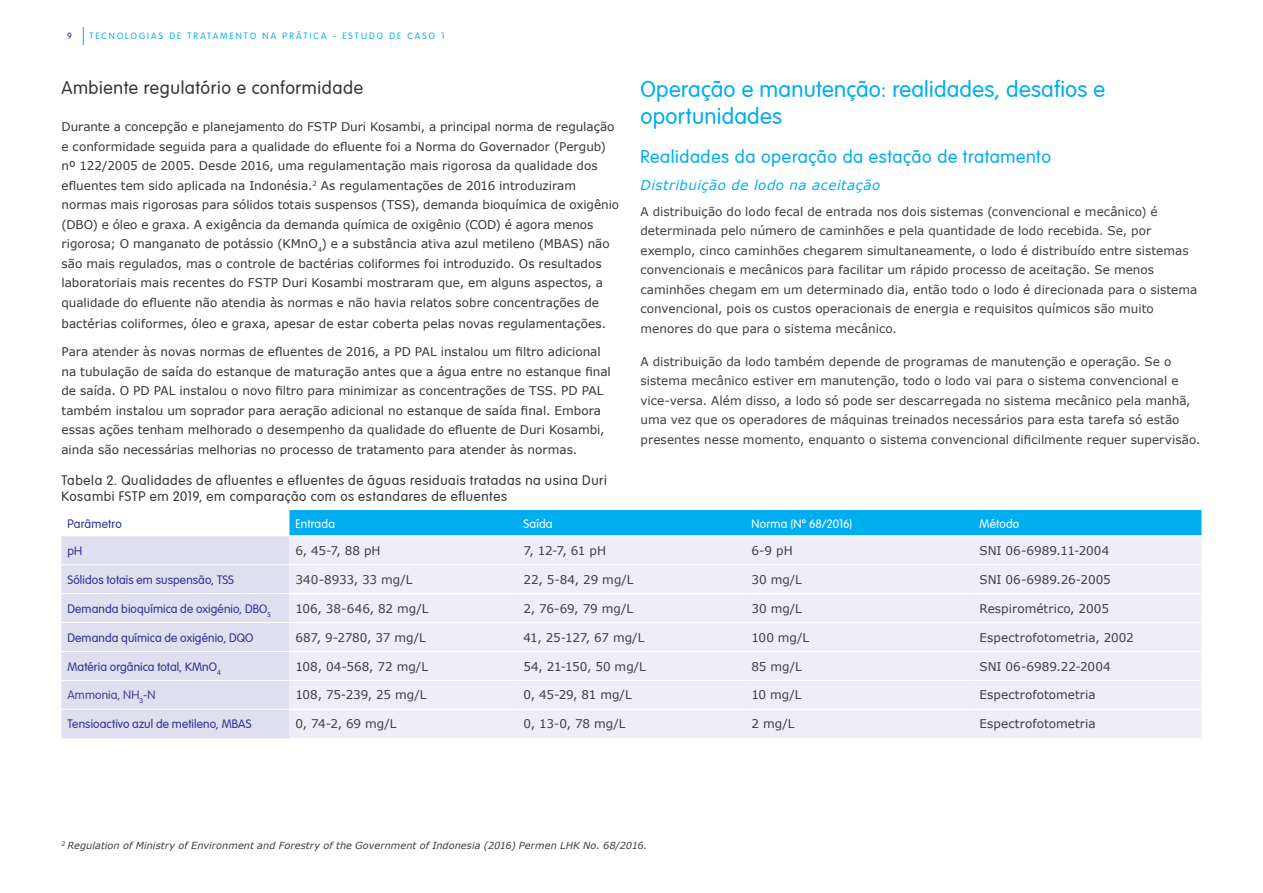
<style>
.page{position:relative;width:1263px;height:893px;background:#fff}
.page>*{position:absolute;margin:0;border:0;box-sizing:border-box;transform-origin:0 0}
.t1{font:300 22.5px/27px "VAG Rounded LT";letter-spacing:.015em;color:#00aeef}
.t2{font:300 18px "VAG Rounded LT";letter-spacing:.035em;color:#00aeef}
.t3{font:300 18px "VAG Rounded LT";letter-spacing:.03em;color:#323738}
.Fig_Table_Descriptor{font:300 13.5px/16.2px "VAG Rounded LT";letter-spacing:.045em;color:#323738}
.t4{font:italic 13.5px "Verdana";letter-spacing:.035em;color:#00aeef}
.Body_Copy{font:12px/19.5px "Verdana";color:#323738}
.Body_Copy-2{font:12px/19.5px "Verdana";letter-spacing:.005em;color:#3e3e3f}
.Paragraph_Style_1{font:300 12px "VAG Rounded LT";letter-spacing:.01em;color:#2e3092}
.Paragraph_Style_1-2{font:300 12px "VAG Rounded LT";letter-spacing:.02em;color:#fff}
.Body_Copy-3{font:12px "Verdana";letter-spacing:-.025em;color:#3e3e3f}
.Paragraph_Style_1-3{font:300 12px "VAG Rounded LT";letter-spacing:.01em;color:#3e419a}
.Body_Copy-4{font:italic 9.75px "Verdana";letter-spacing:.01em;color:#3e3e3f}
.t5{font:300 9px "VAG Rounded LT";letter-spacing:.23em;color:#00aeef}
.t6{font:300 9px "VAG Rounded";color:#2e3092}
</style>
<div class="page">
<div style="left:289px;top:510px;width:912px;height:25px;background:#00aeef"></div>
<div style="left:62px;top:536px;width:227px;height:202px;background:#e0dfef"></div>
<div style="left:289px;top:536px;width:912px;height:202px;background:#efeef6"></div>
<hr style="left:62px;top:564px;width:227px;height:1px;background:#fff">
<hr style="left:289px;top:564px;width:228px;height:1px;background:#fff">
<hr style="left:517px;top:564px;width:228px;height:1px;background:#fff">
<hr style="left:745px;top:564px;width:228px;height:1px;background:#fff">
<hr style="left:973px;top:564px;width:228px;height:1px;background:#fff">
<hr style="left:62px;top:593px;width:227px;height:1px;background:#fff">
<hr style="left:289px;top:593px;width:228px;height:1px;background:#fff">
<hr style="left:517px;top:593px;width:228px;height:1px;background:#fff">
<hr style="left:745px;top:593px;width:228px;height:1px;background:#fff">
<hr style="left:973px;top:593px;width:228px;height:1px;background:#fff">
<hr style="left:62px;top:622px;width:227px;height:1px;background:#fff">
<hr style="left:289px;top:622px;width:228px;height:1px;background:#fff">
<hr style="left:517px;top:622px;width:228px;height:1px;background:#fff">
<hr style="left:745px;top:622px;width:228px;height:1px;background:#fff">
<hr style="left:973px;top:622px;width:228px;height:1px;background:#fff">
<hr style="left:62px;top:651px;width:227px;height:1px;background:#fff">
<hr style="left:289px;top:651px;width:228px;height:1px;background:#fff">
<hr style="left:517px;top:651px;width:228px;height:1px;background:#fff">
<hr style="left:745px;top:651px;width:228px;height:1px;background:#fff">
<hr style="left:973px;top:651px;width:228px;height:1px;background:#fff">
<hr style="left:62px;top:680px;width:227px;height:1px;background:#fff">
<hr style="left:289px;top:680px;width:228px;height:1px;background:#fff">
<hr style="left:517px;top:680px;width:228px;height:1px;background:#fff">
<hr style="left:745px;top:680px;width:228px;height:1px;background:#fff">
<hr style="left:973px;top:680px;width:228px;height:1px;background:#fff">
<hr style="left:62px;top:709px;width:227px;height:1px;background:#fff">
<hr style="left:289px;top:709px;width:228px;height:1px;background:#fff">
<hr style="left:517px;top:709px;width:228px;height:1px;background:#fff">
<hr style="left:745px;top:709px;width:228px;height:1px;background:#fff">
<hr style="left:973px;top:709px;width:228px;height:1px;background:#fff">
<svg style="left:83px;top:27px;width:1px;height:18px"></svg>
<p class="t6" style="left:67px;top:31px;width:6px">9</p>
<p class="t5" style="left:89px;top:31px;width:357px">TECNOLOGIAS DE TRATAMENTO NA PRÁTICA - ESTUDO DE CASO 1</p>
<h2 class="t3" style="left:62px;top:77px;width:303px">Ambiente regulatório e conformidade</h2>
<p class="Body_Copy" style="left:62px;top:117px;width:559px">Durante a concepção e planejamento do FSTP Duri Kosambi, a principal norma de regulação e conformidade seguida para a qualidade do efluente foi a Norma do Governador (Pergub) nº 122/2005 de 2005. Desde 2016, uma regulamentação mais rigorosa da qualidade dos efluentes tem sido aplicada na Indonésia.<sup>2</sup> As regulamentações de 2016 introduziram normas mais rigorosas para sólidos totais suspensos (TSS), demanda bioquímica de oxigênio (DBO) e óleo e graxa. A exigência da demanda química de oxigênio (COD) é agora menos rigorosa; O manganato de potássio (KMnO<sub>4</sub>) e a substância ativa azul metileno (MBAS) não são mais regulados, mas o controle de bactérias coliformes foi introduzido. Os resultados laboratoriais mais recentes do FSTP Duri Kosambi mostraram que, em alguns aspectos, a qualidade do efluente não atendia às normas e não havia relatos sobre concentrações de</p>
<p class="Body_Copy" style="left:62px;top:313px;width:546px">bactérias coliformes, óleo e graxa, apesar de estar coberta pelas novas regulamentações.</p>
<p class="Body_Copy" style="left:62px;top:342px;width:551px">Para atender às novas normas de efluentes de 2016, a PD PAL instalou um filtro adicional na tubulação de saída do estanque de maturação antes que a água entre no estanque final de saída. O PD PAL instalou o novo filtro para minimizar as concentrações de TSS. PD PAL também instalou um soprador para aeração adicional no estanque de saída final. Embora essas ações tenham melhorado o desempenho da qualidade do efluente de Duri Kosambi, ainda são necessárias melhorias no processo de tratamento para atender às normas.</p>
<p class="Fig_Table_Descriptor" style="left:62px;top:473px;width:547px">Tabela 2. Qualidades de afluentes e efluentes de águas residuais tratadas na usina Duri<br>Kosambi FSTP em 2019, em comparação com os estandares de efluentes</p>
<h1 class="t1" style="left:640px;top:76px;width:466px">Operação e manutenção: realidades, desafios e oportunidades</h1>
<h2 class="t2" style="left:640px;top:147px;width:412px">Realidades da operação da estação de tratamento</h2>
<h3 class="t4" style="left:640px;top:176px;width:241px">Distribuição de lodo na aceitação</h3>
<h3 class="Body_Copy-2" style="left:640px;top:201px;width:558px">A distribuição do lodo fecal de entrada nos dois sistemas (convencional e mecânico) é determinada pelo número de caminhões e pela quantidade de lodo recebida. Se, por exemplo, cinco caminhões chegarem simultaneamente, o lodo é distribuído entre sistemas convencionais e mecânicos para facilitar um rápido processo de aceitação. Se menos caminhões chegam em um determinado dia, então todo o lodo é direcionada para o sistema convencional, pois os custos operacionais de energia e requisitos químicos são muito menores do que para o sistema mecânico.</h3>
<p class="Body_Copy-2" style="left:640px;top:351px;width:561px">A distribuição da lodo também depende de programas de manutenção e operação. Se o sistema mecânico estiver em manutenção, todo o lodo vai para o sistema convencional e vice-versa. Além disso, a lodo só pode ser descarregada no sistema mecânico pela manhã, uma vez que os operadores de máquinas treinados necessários para esta tarefa só estão presentes nesse momento, enquanto o sistema convencional dificilmente requer supervisão.</p>
<p class="Paragraph_Style_1" style="left:68px;top:516px;width:56px">Parâmetro</p>
<p class="Paragraph_Style_1-2" style="left:295px;top:516px;width:41px">Entrada</p>
<p class="Paragraph_Style_1-2" style="left:523px;top:516px;width:31px">Saída</p>
<p class="Paragraph_Style_1-2" style="left:751px;top:516px;width:102px">Norma (Nº 68/2016)</p>
<p class="Paragraph_Style_1-2" style="left:979px;top:516px;width:41px">Método</p>
<p class="Paragraph_Style_1" style="left:68px;top:544px;width:16px">pH</p>
<p class="Body_Copy-2" style="left:295px;top:541px;width:87px">6, 45-7, 88 pH</p>
<p class="Body_Copy-2" style="left:523px;top:541px;width:84px">7, 12-7, 61 pH</p>
<p class="Body_Copy-2" style="left:751px;top:541px;width:43px">6-9 pH</p>
<p class="Body_Copy-2" style="left:979px;top:541px;width:131px">SNI 06-6989.11-2004</p>
<p class="Paragraph_Style_1" style="left:68px;top:573px;width:168px">Sólidos totais em suspensão, TSS</p>
<p class="Body_Copy-2" style="left:295px;top:569px;width:118px">340-8933, 33 mg/L</p>
<p class="Body_Copy-2" style="left:523px;top:569px;width:112px">22, 5-84, 29 mg/L</p>
<p class="Body_Copy-2" style="left:751px;top:569px;width:52px">30 mg/L</p>
<p class="Body_Copy-2" style="left:979px;top:569px;width:133px">SNI 06-6989.26-2005</p>
<p class="Paragraph_Style_1" style="left:68px;top:602px;width:205px">Demanda bioquímica de oxigénio, DBO<sub>5</sub></p>
<p class="Body_Copy-2" style="left:295px;top:598px;width:135px">106, 38-646, 82 mg/L</p>
<p class="Body_Copy-2" style="left:523px;top:598px;width:111px">2, 76-69, 79 mg/L</p>
<p class="Body_Copy-2" style="left:751px;top:598px;width:52px">30 mg/L</p>
<p class="Body_Copy-2" style="left:979px;top:598px;width:131px">Respirométrico, 2005</p>
<p class="Paragraph_Style_1" style="left:68px;top:631px;width:187px">Demanda química de oxigénio, DQO</p>
<p class="Body_Copy-2" style="left:295px;top:627px;width:132px">687, 9-2780, 37 mg/L</p>
<p class="Body_Copy-3" style="left:523px;top:629px;width:122px">41, 25-127, 67 mg/L</p>
<p class="Body_Copy-2" style="left:751px;top:627px;width:59px">100 mg/L</p>
<p class="Body_Copy-2" style="left:979px;top:627px;width:156px">Espectrofotometria, 2002</p>
<p class="Paragraph_Style_1" style="left:68px;top:659px;width:155px">Matéria orgânica total, KMnO<sub>4</sub></p>
<p class="Body_Copy-2" style="left:295px;top:656px;width:134px">108, 04-568, 72 mg/L</p>
<p class="Body_Copy-2" style="left:523px;top:656px;width:124px">54, 21-150, 50 mg/L</p>
<p class="Body_Copy-2" style="left:751px;top:656px;width:52px">85 mg/L</p>
<p class="Body_Copy-2" style="left:979px;top:656px;width:133px">SNI 06-6989.22-2004</p>
<p class="Paragraph_Style_1-3" style="left:68px;top:688px;width:90px">Ammonia, NH<sub>3</sub>-N</p>
<p class="Body_Copy-2" style="left:295px;top:685px;width:133px">108, 75-239, 25 mg/L</p>
<p class="Body_Copy-2" style="left:523px;top:685px;width:110px">0, 45-29, 81 mg/L</p>
<p class="Body_Copy-2" style="left:751px;top:685px;width:52px">10 mg/L</p>
<p class="Body_Copy-2" style="left:979px;top:685px;width:118px">Espectrofotometria</p>
<p class="Paragraph_Style_1" style="left:68px;top:717px;width:185px">Tensioactivo azul de metileno, MBAS</p>
<p class="Body_Copy-2" style="left:295px;top:714px;width:102px">0, 74-2, 69 mg/L</p>
<p class="Body_Copy-2" style="left:523px;top:714px;width:104px">0, 13-0, 78 mg/L</p>
<p class="Body_Copy-2" style="left:751px;top:714px;width:44px">2 mg/L</p>
<p class="Body_Copy-2" style="left:979px;top:714px;width:118px">Espectrofotometria</p>
<p class="Body_Copy-4" style="left:62px;top:839px;width:587px"><sup>2</sup> Regulation of Ministry of Environment and Forestry of the Government of Indonesia (2016) Permen LHK No. 68/2016.</p>
</div>
